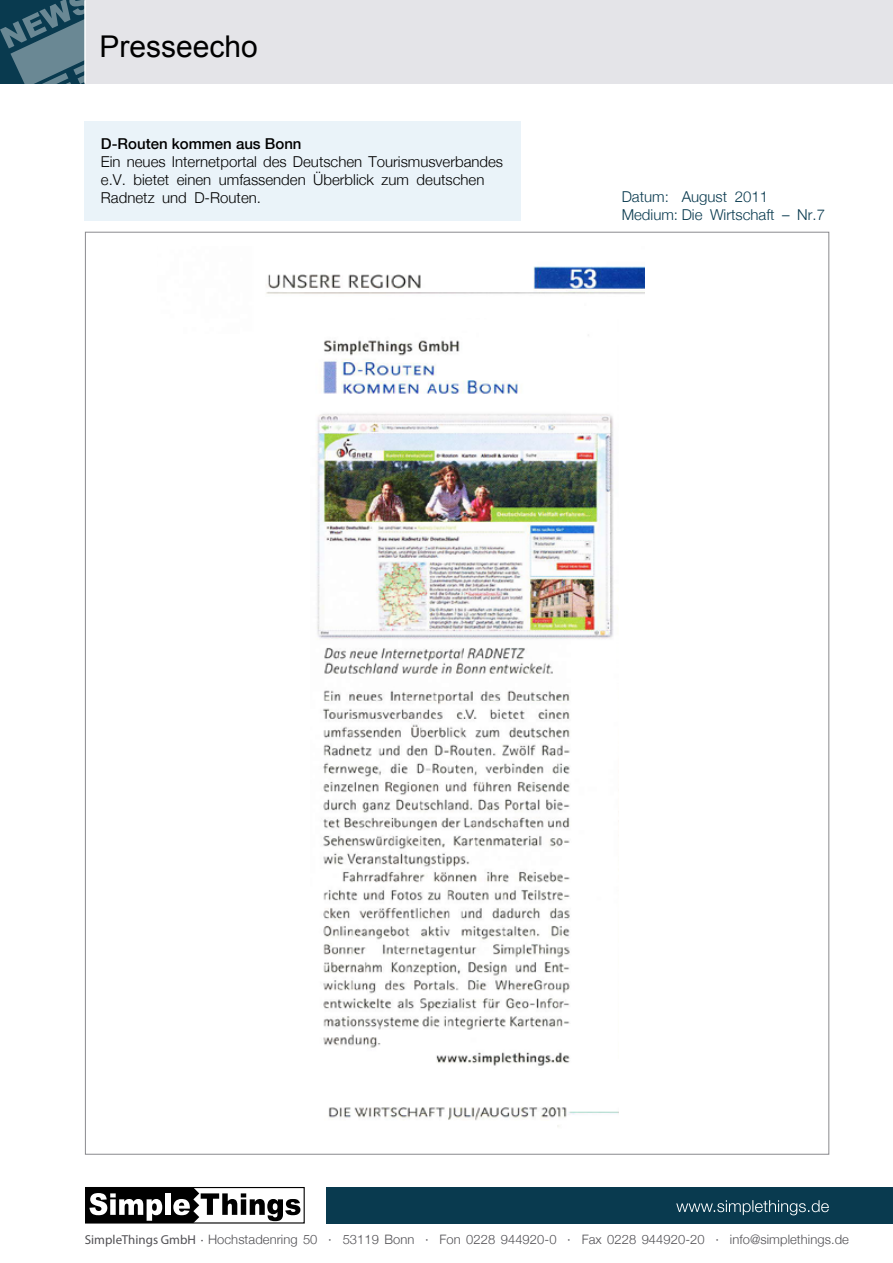
<style>
.page{position:relative;width:893px;height:1263px;background:#fff}
.page>*{position:absolute;margin:0;border:0;box-sizing:border-box;transform-origin:0 0}
.t1{font:30px "Arial";color:#000}
.t2{font:300 15px/18px "Helvetica Neue";color:#000}
.t3{font:300 15px/18px "Helvetica Neue";color:#093a4f}
.t4{font:500 15px "Helvetica Neue";color:#000}
.t5{font:300 12.9px "Helvetica Neue";letter-spacing:.005em;color:#515054}
.s1{font-family:"Myriad Pro";font-weight:400}
</style>
<div class="page">
<div style="left:85px;top:0;width:808px;height:84px;background:#e4e4e8"></div>
<svg style="left:86px;top:1187px;width:214px;height:36px"></svg>
<div style="left:326px;top:1187px;width:567px;height:36px;background:#093a4f"></div>
<svg style="left:676px;top:1200px;width:153px;height:15px"></svg>
<svg style="left:0;top:0;width:84px;height:84px;background:#406676"></svg>
<hr style="left:84px;top:0;width:2px;height:84px;background:#fff">
<div style="left:84px;top:121px;width:436px;height:99px;background:#eaf3f9"></div>
<img style="left:266px;top:266px;width:379px;height:28px">
<img style="left:316px;top:335px;width:303px;height:792px">
<h1 class="t1" style="left:99px;top:27px;width:160px">Presseecho</h1>
<p class="t4" style="left:101px;top:135px;width:202px">D-Routen kommen aus Bonn</p>
<p class="t2" style="left:101px;top:152px;width:404px">Ein neues Internetportal des Deutschen Tourismusverbandes e.V. bietet einen umfassenden Überblick zum deutschen<br>Radnetz und D-Routen.</p>
<p class="t3" style="left:622px;top:187px;width:205px">Datum: August 2011<br>Medium: Die Wirtschaft – Nr.7</p>
<p class="t5" style="left:85px;top:1231px;width:766px"><span class="s1">SimpleThings GmbH ·</span> Hochstadenring 50 · 53119 Bonn · Fon 0228 944920-0 · Fax 0228 944920-20 · info@simplethings.de</p>
</div>
